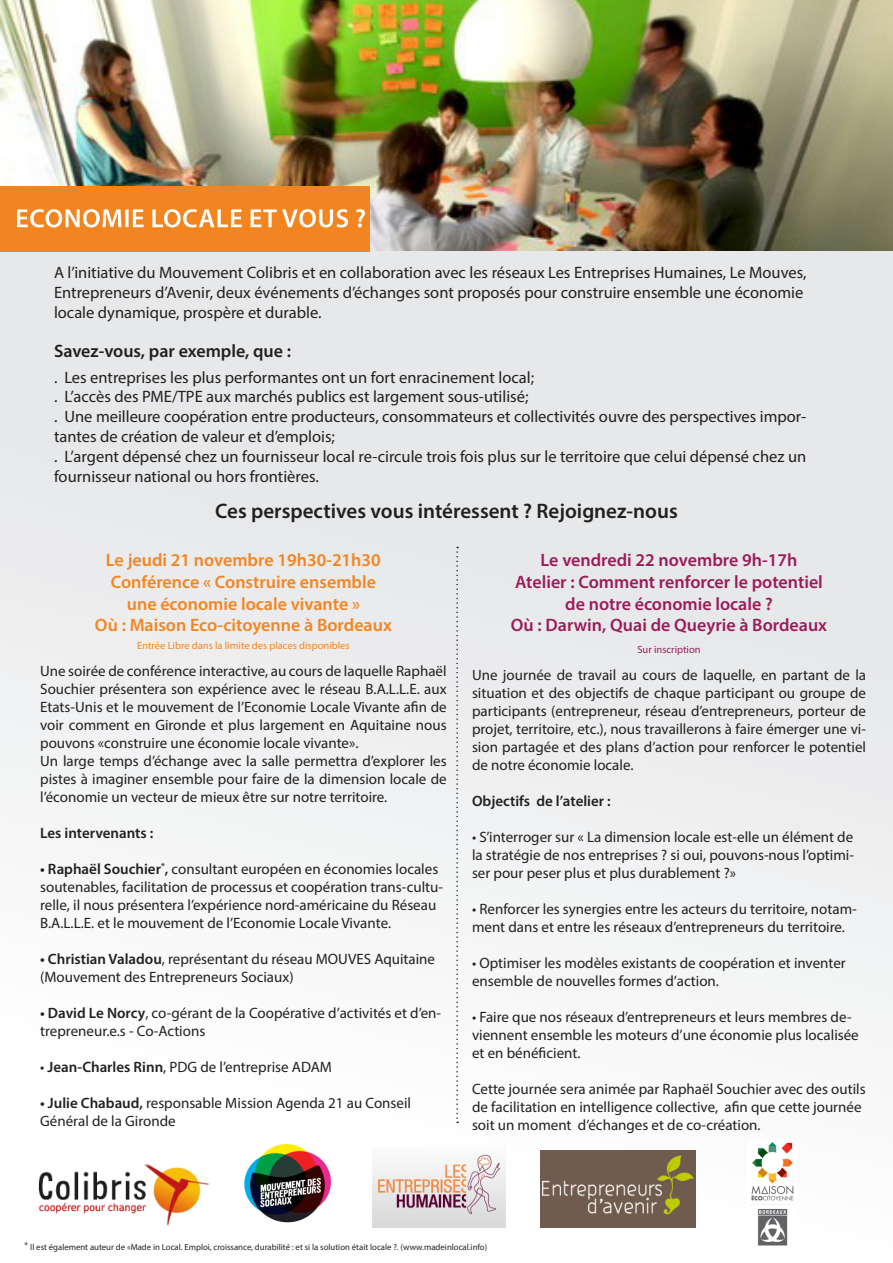
<style>
.page{position:relative;width:893px;height:1263px;background:#fff}
.page>*{position:absolute;margin:0;border:0;box-sizing:border-box;transform-origin:0 0}
.t1{font:600 21px "Myriad Pro";color:#231f20}
.t2{font:600 18px "Myriad Pro";color:#9b1c5a}
.t3{font:600 18px "Myriad Pro";color:#f38520}
.t4{font:600 18px "Myriad Pro";color:#231f20}
.t5{font:16.5px/19.8px "Myriad Pro";color:#231f20}
.t6{font:15px/18px "Myriad Pro";color:#231f20}
.t7{font:600 15px "Myriad Pro";color:#231f20}
.t8{font:10.5px "Myriad Pro";color:#f38520}
.t9{font:10.5px "Myriad Pro";color:#9b1c5a}
.t10{font:8.7px "Myriad Pro";color:#231f20}
.s1{font-weight:600}
.s2{font-family:"Minion Pro";font-size:10.5px}
</style>
<div class="page">
<div style="left:0;top:217px;width:893px;height:1046px;background:linear-gradient(to bottom,#e1e2e4,#fff)"></div>
<img style="left:0;top:0;width:893px;height:251px">
<div style="left:0;top:186px;width:370px;height:66px;background:#f38520"></div>
<svg style="left:17px;top:209px;width:348px;height:18px"></svg>
<svg style="left:456px;top:547px;width:2px;height:576px"></svg>
<img style="left:35px;top:1164px;width:174px;height:62px">
<img style="left:244px;top:1142px;width:90px;height:84px">
<img style="left:372px;top:1147px;width:133px;height:81px">
<img style="left:540px;top:1150px;width:156px;height:77px">
<img style="left:747px;top:1140px;width:49px;height:109px">
<p class="t5" style="left:54px;top:262px;width:754px">A l’initiative du Mouvement Colibris et en collaboration avec les réseaux Les Entreprises Humaines, Le Mouves,</p>
<p class="t5" style="left:54px;top:282px;width:751px">Entrepreneurs d’Avenir, deux événements d’échanges sont proposés pour construire ensemble une économie locale dynamique, prospère et durable.</p>
<p class="t4" style="left:54px;top:340px;width:239px">Savez-vous, par exemple, que :</p>
<p class="t5" style="left:54px;top:367px;width:482px">. Les entreprises les plus performantes ont un fort enracinement local;</p>
<p class="t5" style="left:54px;top:387px;width:476px">. L’accès des PME/TPE aux marchés publics est largement sous-utilisé;</p>
<p class="t5" style="left:54px;top:406px;width:754px">. Une meilleure coopération entre producteurs, consommateurs et collectivités ouvre des perspectives impor&shy;tantes de création de valeur et d’emplois;</p>
<p class="t5" style="left:54px;top:446px;width:754px">. L’argent dépensé chez un fournisseur local re-circule trois fois plus sur le territoire que celui dépensé chez un fournisseur national ou hors frontières.</p>
<p class="t1" style="left:215px;top:497px;width:464px">Ces perspectives vous intéressent ? Rejoignez-nous</p>
<p class="t3" style="left:106px;top:549px;width:276px">Le jeudi 21 novembre 19h30-21h30</p>
<p class="t3" style="left:111px;top:570px;width:267px">Conférence « Construire ensemble</p>
<p class="t3" style="left:127px;top:592px;width:235px">une économie locale vivante »</p>
<p class="t3" style="left:95px;top:614px;width:298px">Où : Maison Eco-citoyenne à Bordeaux</p>
<p class="t8" style="left:137px;top:639px;width:214px">Entrée Libre dans la limite des places disponibles</p>
<p class="t6" style="left:40px;top:662px;width:408px;text-align:justify">Une soirée de conférence interactive, au cours de laquelle Raphaël Souchier présentera son expérience avec le réseau B.A.L.L.E. aux Etats-Unis et le mouvement de l’Economie Locale Vivante afin de voir comment en Gironde et plus largement en Aquitaine nous pouvons «construire une économie locale vivante».</p>
<p class="t6" style="left:40px;top:752px;width:408px;text-align:justify">Un large temps d’échange avec la salle permettra d’explorer les pistes à imaginer ensemble pour faire de la dimension locale de l’économie un vecteur de mieux être sur notre territoire.</p>
<p class="t7" style="left:40px;top:823px;width:115px">Les intervenants :</p>
<p class="t6" style="left:40px;top:860px;width:404px"><span class="s1">• Raphaël Souchier</span><sup>*</sup><span class="s1">,</span> consultant européen en économies locales soutenables, facilitation de processus et coopération trans-cultu&shy;relle, il nous présentera l’expérience nord-américaine du Réseau B.A.L.L.E. et le mouvement de l’Economie Locale Vivante.</p>
<p class="t6" style="left:40px;top:950px;width:396px"><span class="s1">• Christian Valadou</span>, représentant du réseau MOUVES Aquitaine (Mouvement des Entrepreneurs Sociaux)</p>
<p class="t6" style="left:40px;top:1004px;width:402px"><span class="s1">• David Le Norcy</span>, co-gérant de la Coopérative d’activités et d’en&shy;trepreneur.e.s - Co-Actions</p>
<p class="t6" style="left:40px;top:1058px;width:293px">• <span class="s1">Jean-Charles Rinn</span>, PDG de l’entreprise ADAM</p>
<p class="t6" style="left:40px;top:1094px;width:372px"><span class="s1">• Julie Chabaud,</span> responsable Mission Agenda 21 au Conseil<br>Général de la Gironde</p>
<p class="t2" style="left:541px;top:549px;width:258px">Le vendredi 22 novembre 9h-17h</p>
<p class="t2" style="left:515px;top:570px;width:309px">Atelier : Comment renforcer le potentiel</p>
<p class="t2" style="left:565px;top:592px;width:209px">de notre économie locale ?</p>
<p class="t2" style="left:511px;top:614px;width:318px">Où : Darwin, Quai de Queyrie à Bordeaux</p>
<p class="t9" style="left:637px;top:643px;width:65px">Sur inscription</p>
<p class="t6" style="left:472px;top:665px;width:396px;text-align:justify">Une journée de travail au cours de laquelle, en partant de la situation et des objectifs de chaque participant ou groupe de participants (entrepreneur, réseau d’entrepreneurs, porteur de projet, territoire, etc.), nous travaillerons à faire émerger une vi&shy;sion partagée et des plans d’action pour renforcer le potentiel de notre économie locale.</p>
<p class="t7" style="left:472px;top:791px;width:140px">Objectifs de l’atelier :</p>
<p class="t6" style="left:472px;top:827px;width:383px;text-align:justify">• S’interroger sur « La dimension locale est-elle un élément de la stratégie de nos entreprises ? si oui, pouvons-nous l’optimi&shy;ser pour peser plus et plus durablement ?»</p>
<p class="t6" style="left:472px;top:899px;width:386px">• Renforcer les synergies entre les acteurs du territoire, notam&shy;ment dans et entre les réseaux d’entrepreneurs du territoire.</p>
<p class="t6" style="left:472px;top:953px;width:375px">• Optimiser les modèles existants de coopération et inventer ensemble de nouvelles formes d’action.</p>
<p class="t6" style="left:472px;top:1007px;width:388px">• Faire que nos réseaux d’entrepreneurs et leurs membres de&shy;viennent ensemble les moteurs d’une économie plus localisée et en bénéficient.</p>
<p class="t6" style="left:472px;top:1079px;width:395px">Cette journée sera animée par Raphaël Souchier avec des outils de facilitation en intelligence collective, afin que cette journée soit un moment d’échanges et de co-création.</p>
<p class="t10" style="left:24px;top:1241px;width:465px"><span class="s2">*</span> Il est également auteur de «Made in Local. Emploi, croissance, durabilité : et si la solution était locale ?. (www.madeinlocal.info)</p>
</div>
